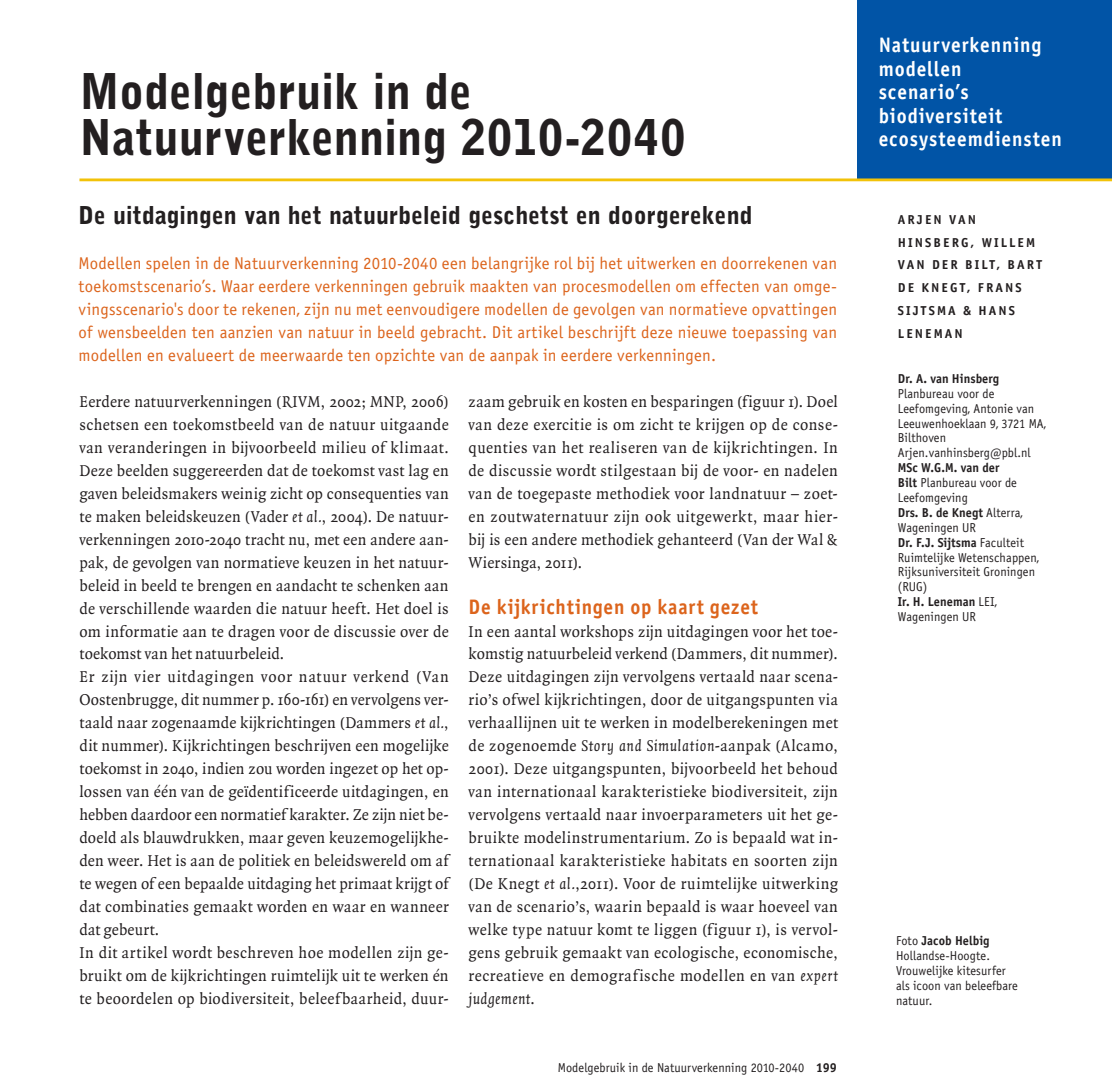
<style>
.page{position:relative;width:1112px;height:1092px;background:#fff}
.page>*{position:absolute;margin:0;border:0;box-sizing:border-box;transform-origin:0 0}
.Hoofdkop{font:900 49px/45.9px "Bell Gothic";letter-spacing:.005em;color:#231f20;scale:.92 1}
.Hoofdkop_ondertitel{font:900 24.5px "Bell Gothic";letter-spacing:.005em;color:#231f20;scale:.95 1}
.Trefwoorden{font:21px/23.4px "Officina Sans Bold ITC";letter-spacing:.05em;color:#fff;scale:.92 1}
.PLATTE_TEKST{font:21px "Officina Sans Bold ITC";letter-spacing:.04em;color:#dc641c;scale:.92 1}
.Lead{font:17.15px/22.9px "Officina Sans ITC";letter-spacing:.01em;color:#dc641c;text-align:justify}
.PLATTE_TEKST-2{font:16.8px/22.9px "Quadraat";letter-spacing:.025em;color:#231f20;text-align:justify;scale:.95 1}
.Figuur{font:12.95px/14.9px "Officina Sans ITC";letter-spacing:.005em;color:#231f20;scale:.95 1}
.Auteurs{font:12.95px/22.9px "Officina Sans Bold ITC";letter-spacing:.16em;color:#231f20}
.Normaal{font:12.95px "Officina Sans Bold ITC";color:#231f20}
.s1{font-style:italic}
.s2{font-family:"Officina Sans Bold ITC"}
</style>
<div class="page">
<div style="left:857px;top:0;width:254px;height:179px;background:#0154a6"></div>
<hr style="left:79px;top:178px;width:1032px;height:3px;background:#f2c209">
<p class="Hoofdkop" style="left:79px;top:69px;width:660px">Modelgebruik in de<br>Natuurverkenning 2010-2040</p>
<p class="Hoofdkop_ondertitel" style="left:79px;top:200px;width:711px">De uitdagingen van het natuurbeleid geschetst en doorgerekend</p>
<p class="Lead" style="left:79px;top:252px;width:760px">Modellen spelen in de Natuurverkenning 2010-2040 een belangrijke rol bij het uitwerken en doorrekenen van toekomstscenario’s. Waar eerdere verkenningen gebruik maakten van procesmodellen om effecten van omge&shy;vingsscenario's door te rekenen, zijn nu met eenvoudigere modellen de gevolgen van normatieve opvattingen of wensbeelden ten aanzien van natuur in beeld gebracht. Dit artikel beschrijft deze nieuwe toepassing van modellen en evalueert de meerwaarde ten opzichte van de aanpak in eerdere verkenningen.</p>
<p class="PLATTE_TEKST-2" style="left:79px;top:391px;width:390px">Eerdere natuurverkenningen (RIVM, 2002; MNP, 2006) schetsen een toekomstbeeld van de natuur uitgaande van veranderingen in bijvoorbeeld milieu of klimaat.<br>Deze beelden suggereerden dat de toekomst vast lag en gaven beleidsmakers weinig zicht op consequenties van te maken beleidskeuzen (Vader <span class="s1">et al.</span>, 2004). De natuur&shy;verkenningen 2010-2040 tracht nu, met een andere aan&shy;pak, de gevolgen van normatieve keuzen in het natuur&shy;beleid in beeld te brengen en aandacht te schenken aan de verschillende waarden die natuur heeft. Het doel is om informatie aan te dragen voor de discussie over de toekomst van het natuurbeleid.</p>
<p class="PLATTE_TEKST-2" style="left:79px;top:666px;width:390px">Er zijn vier uitdagingen voor natuur verkend (Van Oostenbrugge, dit nummer p. 160-161) en vervolgens ver&shy;taald naar zogenaamde kijkrichtingen (Dammers <span class="s1">et al.</span>, dit nummer). Kijkrichtingen beschrijven een mogelijke toekomst in 2040, indien zou worden ingezet op het op&shy;lossen van één van de geïdentificeerde uitdagingen, en hebben daardoor een normatief karakter. Ze zijn niet be&shy;doeld als blauwdrukken, maar geven keuzemogelijkhe&shy;den weer. Het is aan de politiek en beleidswereld om af te wegen of een bepaalde uitdaging het primaat krijgt of dat combinaties gemaakt worden en waar en wanneer dat gebeurt.</p>
<p class="PLATTE_TEKST-2" style="left:79px;top:941px;width:390px">In dit artikel wordt beschreven hoe modellen zijn ge&shy;bruikt om de kijkrichtingen ruimtelijk uit te werken én te beoordelen op biodiversiteit, beleefbaarheid, duur-</p>
<p class="PLATTE_TEKST-2" style="left:468px;top:391px;width:390px">zaam gebruik en kosten en besparingen (figuur 1). Doel van deze exercitie is om zicht te krijgen op de conse&shy;quenties van het realiseren van de kijkrichtingen. In de discussie wordt stilgestaan bij de voor- en nadelen van de toegepaste methodiek voor landnatuur – zoet&shy;en zoutwaternatuur zijn ook uitgewerkt, maar hier&shy;bij is een andere methodiek gehanteerd (Van der Wal &amp; Wiersinga, 2011).</p>
<p class="PLATTE_TEKST" style="left:468px;top:593px;width:316px">De kijkrichtingen op kaart gezet</p>
<p class="PLATTE_TEKST-2" style="left:468px;top:620px;width:390px">In een aantal workshops zijn uitdagingen voor het toe&shy;komstig natuurbeleid verkend (Dammers, dit nummer).<br>Deze uitdagingen zijn vervolgens vertaald naar scena&shy;rio’s ofwel kijkrichtingen, door de uitgangspunten via verhaallijnen uit te werken in modelberekeningen met de zogenoemde <span class="s1">Story and Simulation</span>-aanpak (Alcamo, 2001). Deze uitgangspunten, bijvoorbeeld het behoud van internationaal karakteristieke biodiversiteit, zijn vervolgens vertaald naar invoerparameters uit het ge&shy;bruikte modelinstrumentarium. Zo is bepaald wat in&shy;ternationaal karakteristieke habitats en soorten zijn (De Knegt <span class="s1">et al.</span>,2011). Voor de ruimtelijke uitwerking van de scenario’s, waarin bepaald is waar hoeveel van welke type natuur komt te liggen (figuur 1), is vervol&shy;gens gebruik gemaakt van ecologische, economische, recreatieve en demografische modellen en van <span class="s1">expert judgement</span>.</p>
<p class="Figuur" style="left:557px;top:1060px;width:261px">Modelgebruik in de Natuurverkenning 2010-2040</p>
<p class="Normaal" style="left:815px;top:1059px;width:23px">199</p>
<p class="Trefwoorden" style="left:878px;top:33px;width:178px">Natuurverkenning modellen</p>
<p class="Trefwoorden" style="left:878px;top:80px;width:99px">scenario’s</p>
<p class="Trefwoorden" style="left:878px;top:104px;width:136px">biodiversiteit</p>
<p class="Trefwoorden" style="left:878px;top:127px;width:200px">ecosysteemdiensten</p>
<p class="Auteurs" style="left:897px;top:208px;width:145px">ARJEN VAN<br>HINSBERG, WILLEM<br>VAN DER BILT, BART<br>DE KNEGT, FRANS<br>SIJTSMA &amp; HANS<br>LENEMAN</p>
<p class="Figuur" style="left:897px;top:371px;width:157px"><span class="s2">Dr. A. van Hinsberg<br></span>Planbureau voor de<br>Leefomgeving, Antonie van<br>Leeuwenhoeklaan 9, 3721 MA,<br>Bilthoven</p>
<p class="Figuur" style="left:897px;top:445px;width:141px">Arjen.vanhinsberg@pbl.nl</p>
<p class="Figuur" style="left:897px;top:460px;width:127px"><span class="s2">MSc W.G.M. van der<br>Bilt</span> Planbureau voor de<br>Leefomgeving</p>
<p class="Figuur" style="left:897px;top:505px;width:133px"><span class="s2">Drs. B. de Knegt</span> Alterra,<br>Wageningen UR</p>
<p class="Figuur" style="left:897px;top:535px;width:150px"><span class="s2">Dr. F.J. Sijtsma</span> Faculteit<br>Ruimtelijke Wetenschappen,<br>Rijksuniversiteit Groningen (RUG)</p>
<p class="Figuur" style="left:897px;top:594px;width:106px"><span class="s2">Ir. H. Leneman</span> LEI,<br>Wageningen UR</p>
<p class="Figuur" style="left:895px;top:933px;width:130px">Foto <span class="s2">Jacob Helbig<br></span>Hollandse-Hoogte.<br>Vrouwelijke kitesurfer als icoon van beleefbare natuur.</p>
</div>
